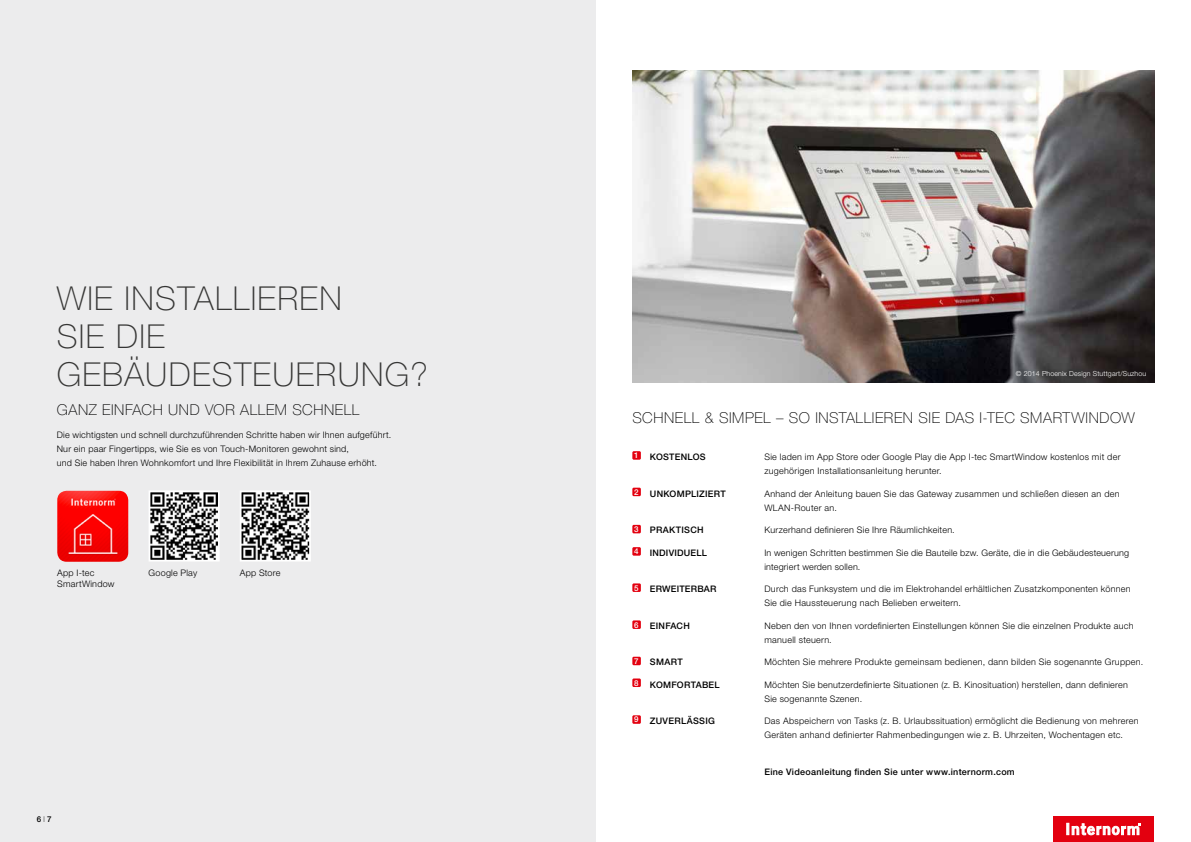
<style>
.page{position:relative;width:1191px;height:842px;background:#fff}
.page>*{position:absolute;margin:0;border:0;box-sizing:border-box;transform-origin:0 0}
.t1{font:100 33px/38px "Helvetica Neue LT Pro";letter-spacing:.04em;color:#3b3b3a}
.t2{font:100 15px "Helvetica Neue LT Pro";letter-spacing:.035em;color:#000}
.t3{font:300 9px/14px "Helvetica Neue LT Pro";letter-spacing:.03em;color:#000}
.t4{font:500 9px "Helvetica Neue LT Pro";letter-spacing:.025em;color:#000}
.t5{font:500 8px "Helvetica Neue LT Pro";color:#fff}
.t6{font:500 8px "Helvetica Neue LT Pro";color:#000}
.t7{font:300 7px "Helvetica Neue LT Pro";letter-spacing:.02em;color:#fff}
.s1{font-weight:100}
</style>
<div class="page">
<div style="left:1053px;top:816px;width:100px;height:26px;background:#e3000f"></div>
<svg style="left:1066px;top:823px;width:74px;height:12px"></svg>
<div style="left:0;top:0;width:596px;height:842px;background:#ececed"></div>
<div style="left:632px;top:451px;width:9px;height:9px;background:#e3000f"></div>
<div style="left:632px;top:488px;width:9px;height:8px;background:#e3000f"></div>
<div style="left:632px;top:525px;width:9px;height:8px;background:#e3000f"></div>
<div style="left:632px;top:547px;width:9px;height:9px;background:#e3000f"></div>
<div style="left:632px;top:583px;width:9px;height:9px;background:#e3000f"></div>
<div style="left:632px;top:620px;width:9px;height:9px;background:#e3000f"></div>
<div style="left:632px;top:657px;width:9px;height:8px;background:#e3000f"></div>
<div style="left:632px;top:678px;width:9px;height:9px;background:#e3000f"></div>
<div style="left:632px;top:715px;width:9px;height:9px;background:#e3000f"></div>
<svg style="left:148px;top:490px;width:72px;height:72px"></svg>
<svg style="left:239px;top:490px;width:73px;height:72px"></svg>
<img style="left:632px;top:71px;width:522px;height:312px">
<img style="left:57px;top:491px;width:71px;height:71px">
<h1 class="t1" style="left:57px;top:279px;width:286px">WIE INSTALLIEREN<br>SIE</h1>
<h1 class="t1" style="left:57px;top:317px;width:373px;text-indent:59px">DIE<br>GEBÄUDESTEUERUNG?</h1>
<h2 class="t2" style="left:57px;top:401px;width:12px">GAN</h2>
<h2 class="t2" style="left:89px;top:401px;width:91px">Z EIN FACH UND</h2>
<h2 class="t2" style="left:205px;top:401px;width:45px">VOR ALLE</h2>
<h2 class="t2" style="left:275px;top:401px;width:59px">M SCHNELL</h2>
<p class="t3" style="left:57px;top:427px;width:336px">Die wichtigsten und schnell durchzuführenden Schritte haben wir Ihnen aufgeführt.<br>Nur ein paar Fingertipps, wie Sie es von Touch-Monitoren gewohnt sind,<br>und Sie haben Ihren Wohnkomfort und Ihre Flexibilität in Ihrem Zuhause erhöht.</p>
<p class="t3" style="left:57px;top:565px;width:39px">App I-tec</p>
<p class="t3" style="left:149px;top:565px;width:50px">Google Play</p>
<p class="t3" style="left:240px;top:565px;width:42px">App Store</p>
<p class="t3" style="left:57px;top:576px;width:59px">SmartWindow</p>
<p class="t6" style="left:37px;top:814px;width:16px">6 <span class="s1">I</span> 7</p>
<p class="t7" style="left:1016px;top:370px;width:132px">© 2014 Phoenix Design Stuttgart/Suzhou</p>
<h2 class="t2" style="left:632px;top:409px;width:409px">SCH NELL &amp; SIMPEL – SO INSTALLIEREN SIE DAS I-TEC SMART</h2>
<h2 class="t2" style="left:1071px;top:409px;width:52px">WIN DOW</h2>
<p class="t4" style="left:650px;top:451px;width:32px">KOSTENLOS</p>
<p class="t3" style="left:764px;top:450px;width:357px">Sie laden im App Store oder Google Play die App I-tec SmartWindow kostenlos mit der zugehörigen Installationsanleitung herunter.</p>
<p class="t4" style="left:650px;top:488px;width:28px">UN KOMPL</p>
<p class="t4" style="left:696px;top:488px;width:31px">IZIERT</p>
<p class="t3" style="left:764px;top:486px;width:357px">Anhand der Anleitung bauen Sie das Gateway zusammen und schließen diesen an den<br>WLAN-Router an.</p>
<p class="t4" style="left:650px;top:524px;width:8px">PRA</p>
<p class="t4" style="left:669px;top:524px;width:23px">KTISCH</p>
<p class="t3" style="left:764px;top:523px;width:192px">Kurzerhand definieren Sie Ihre Räumlichkeiten.</p>
<p class="t4" style="left:650px;top:547px;width:34px">INDIVIDUELL</p>
<p class="t3" style="left:764px;top:545px;width:366px">In wenigen Schritten bestimmen Sie die Bauteile bzw. Geräte, die in die Gebäudesteuerung integriert werden sollen.</p>
<p class="t4" style="left:650px;top:583px;width:8px">ERWE</p>
<p class="t4" style="left:676px;top:583px;width:35px">ITERBAR</p>
<p class="t3" style="left:764px;top:582px;width:368px">Durch das Funksystem und die im Elektrohandel erhältlichen Zusatzkomponenten können<br>Sie die Haussteuerung nach Belieben erweitern.</p>
<p class="t4" style="left:650px;top:620px;width:16px">EINFACH</p>
<p class="t3" style="left:764px;top:618px;width:371px">Neben den von Ihnen vordefinierten Einstellungen können Sie die einzelnen Produkte auch manuell steuern.</p>
<p class="t4" style="left:650px;top:656px;width:8px">SMAR</p>
<p class="t4" style="left:677px;top:656px;width:7px">T</p>
<p class="t3" style="left:764px;top:655px;width:380px">Möchten Sie mehrere Produkte gemeinsam bedienen, dann bilden Sie sogenannte Gruppen.</p>
<p class="t4" style="left:650px;top:679px;width:14px">KOMFOR</p>
<p class="t4" style="left:690px;top:679px;width:25px">TABEL</p>
<p class="t3" style="left:764px;top:677px;width:365px">Möchten Sie benutzerdefinierte Situationen (z. B. Kinosituation) herstellen, dann definieren<br>Sie sogenannte Szenen.</p>
<p class="t4" style="left:650px;top:715px;width:8px">ZUVERLÄSS</p>
<p class="t4" style="left:705px;top:715px;width:10px">IG</p>
<p class="t3" style="left:764px;top:714px;width:376px">Das Abspeichern von Tasks (z. B. Urlaubssituation) ermöglicht die Bedienung von mehreren<br>Geräten anhand definierter Rahmenbedingungen wie z. B. Uhrzeiten, Wochentagen etc.</p>
<p class="t4" style="left:770px;top:766px;width:246px">ine Videoanleitung finden Sie unter www.internorm.com</p>
<p class="t5" style="left:634px;top:451px;width:6px">1</p>
<p class="t5" style="left:634px;top:487px;width:6px">2</p>
<p class="t5" style="left:634px;top:524px;width:6px">3</p>
<p class="t5" style="left:634px;top:547px;width:6px">4</p>
<p class="t5" style="left:634px;top:583px;width:6px">5</p>
<p class="t5" style="left:634px;top:620px;width:6px">6</p>
<p class="t5" style="left:634px;top:656px;width:6px">7</p>
<p class="t5" style="left:634px;top:678px;width:6px">8</p>
<p class="t5" style="left:634px;top:715px;width:6px">9</p>
</div>
